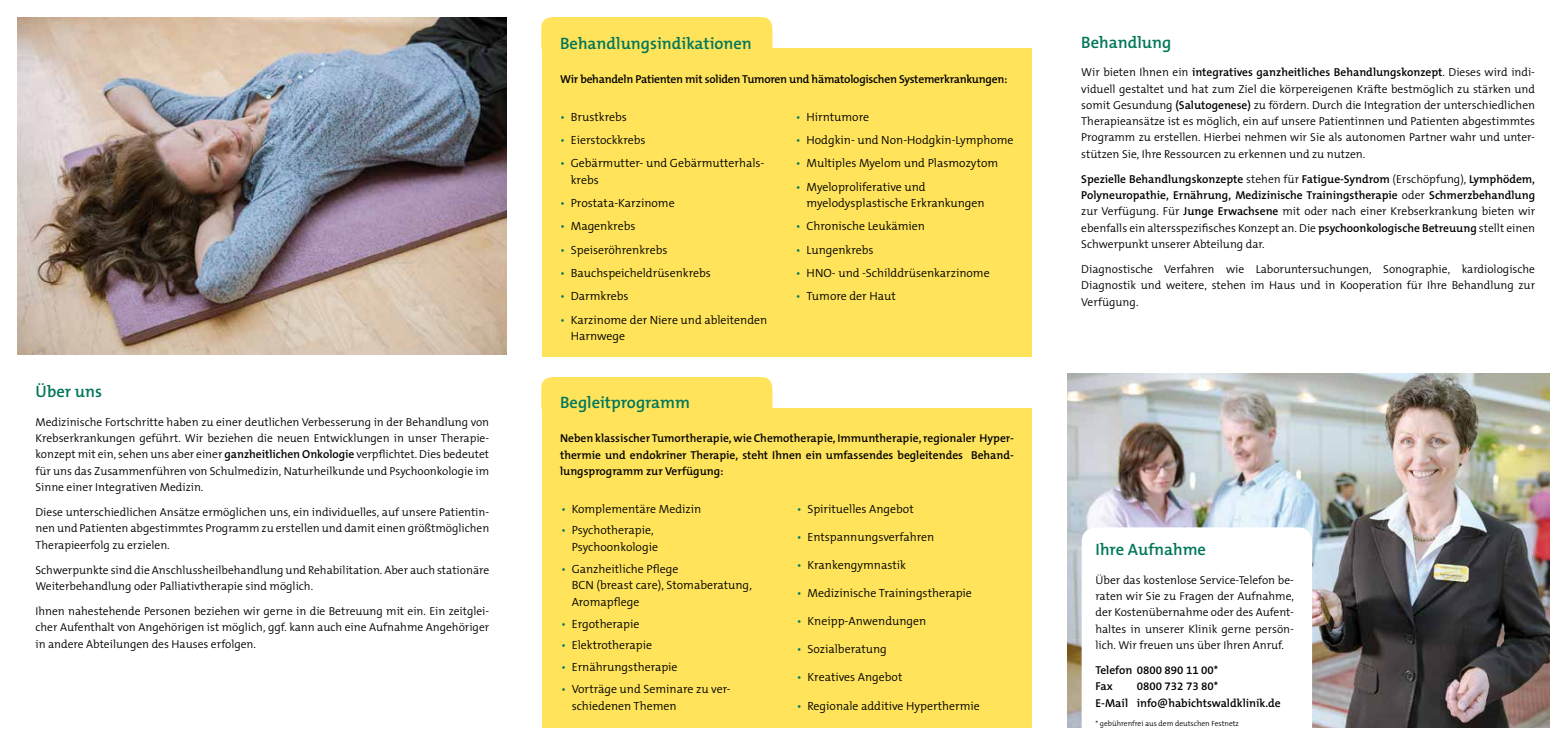
<style>
.page{position:relative;width:1567px;height:745px;background:#fff}
.page>*{position:absolute;margin:0;border:0;box-sizing:border-box;transform-origin:0 0}
.t1{font:600 16.5px "The Mix B W6";color:#00765a}
.t2{font:300 11.88px/16.5px "The Mix B W4";color:#000}
.t3{font:300 11.5px/16.2px "The Mix B W4";color:#000;text-align:justify}
.t4{font:600 11.5px/16.2px "The Mix B W6";color:#000}
.t5{font:600 11.5px "The Mix B W6";letter-spacing:-.02em;color:#000}
.t6{font:300 7.5px "The Mix B W4";color:#000}
.s1{font-family:"The Mix B W6";font-weight:600}
.s2{color:#00765a}
.s3{font-family:"The Mix B W4";font-weight:300}
</style>
<div class="page">
<div style="left:542px;top:49px;width:489px;height:308px;background:#ffe45b"></div>
<img style="left:541px;top:18px;width:491px;height:31px">
<div style="left:542px;top:408px;width:489px;height:319px;background:#ffe45b"></div>
<div style="left:541px;top:377px;width:232px;height:31px;background:#ffe45b"></div>
<img style="left:1067px;top:373px;width:481px;height:353px">
<img style="left:18px;top:18px;width:489px;height:336px">
<svg style="left:1081px;top:527px;width:230px;height:201px"></svg>
<h1 class="t1" style="left:35px;top:380px;width:68px">Über uns</h1>
<p class="t3" style="left:35px;top:413px;width:455px">Medizinische Fortschritte haben zu einer deutlichen Verbesserung in der Behandlung von Krebserkrankungen geführt. Wir beziehen die neuen Entwicklungen in unser Therapie&shy;konzept mit ein, sehen uns aber einer <span class="s1">ganzheitlichen Onkologie</span> verpflichtet. Dies bedeutet für uns das Zusammenführen von Schulmedizin, Naturheilkunde und Psychoonkologie im Sinne einer Integrativen Medizin.</p>
<p class="t3" style="left:35px;top:503px;width:455px">Diese unterschiedlichen Ansätze ermöglichen uns, ein individuelles, auf unsere Patientin&shy;nen und Patienten abgestimmtes Programm zu erstellen und damit einen größtmöglichen Therapieerfolg zu erzielen.</p>
<p class="t3" style="left:35px;top:561px;width:455px">Schwerpunkte sind die Anschlussheilbehandlung und Rehabilitation. Aber auch stationäre<br>Weiterbehandlung oder Palliativtherapie sind möglich.</p>
<p class="t3" style="left:35px;top:602px;width:455px">Ihnen nahestehende Personen beziehen wir gerne in die Betreuung mit ein. Ein zeitglei&shy;cher Aufenthalt von Angehörigen ist möglich, ggf. kann auch eine Aufnahme Angehöriger in andere Abteilungen des Hauses erfolgen.</p>
<h1 class="t1" style="left:560px;top:32px;width:193px">Behandlungsindikationen</h1>
<p class="t5" style="left:560px;top:71px;width:449px">Wir behandeln Patienten mit soliden Tumoren und hämatologischen Systemerkrankungen:</p>
<p class="t2" style="left:560px;top:108px;width:68px"><span class="s2">•</span> Brustkrebs</p>
<p class="t2" style="left:560px;top:132px;width:87px"><span class="s2">•</span> Eierstockkrebs</p>
<p class="t2" style="left:570px;top:155px;width:195px;text-indent:-11px"><span class="s2">•</span> Gebärmutter- und Gebärmutterhals&shy;krebs</p>
<p class="t2" style="left:560px;top:194px;width:116px"><span class="s2">•</span> Prostata-Karzinome</p>
<p class="t2" style="left:560px;top:218px;width:77px"><span class="s2">•</span> Magenkrebs</p>
<p class="t2" style="left:560px;top:241px;width:109px"><span class="s2">•</span> Speiseröhrenkrebs</p>
<p class="t2" style="left:560px;top:264px;width:152px"><span class="s2">•</span> Bauchspeicheldrüsenkrebs</p>
<p class="t2" style="left:560px;top:288px;width:70px"><span class="s2">•</span> Darmkrebs</p>
<p class="t2" style="left:570px;top:311px;width:198px;text-indent:-11px"><span class="s2">•</span> Karzinome der Niere und ableitenden<br>Harnwege</p>
<p class="t2" style="left:795px;top:108px;width:75px"><span class="s2">•</span> Hirntumore</p>
<p class="t2" style="left:795px;top:132px;width:219px"><span class="s2">•</span> Hodgkin- und Non-Hodgkin-Lymphome</p>
<p class="t2" style="left:795px;top:155px;width:204px"><span class="s2">•</span> Multiples Myelom und Plasmozytom</p>
<p class="t2" style="left:806px;top:178px;width:180px;text-indent:-11px"><span class="s2">•</span> Myeloproliferative und myelodysplastische Erkrankungen</p>
<p class="t2" style="left:795px;top:218px;width:131px"><span class="s2">•</span> Chronische Leukämien</p>
<p class="t2" style="left:795px;top:241px;width:79px"><span class="s2">•</span> Lungenkrebs</p>
<p class="t2" style="left:795px;top:264px;width:195px"><span class="s2">•</span> HNO- und -Schilddrüsenkarzinome</p>
<p class="t2" style="left:795px;top:288px;width:101px"><span class="s2">•</span> Tumore der Haut</p>
<h1 class="t1" style="left:560px;top:392px;width:131px">Begleitprogramm</h1>
<p class="t4" style="left:560px;top:430px;width:455px;text-align:justify">Neben klassischer Tumortherapie, wie Chemotherapie, Immuntherapie, regionaler Hyper&shy;thermie und endokriner Therapie, steht Ihnen ein umfassendes begleitendes Behand&shy;lungsprogramm zur Verfügung:</p>
<p class="t2" style="left:561px;top:500px;width:142px"><span class="s2">•</span> Komplementäre Medizin</p>
<p class="t2" style="left:571px;top:522px;width:88px;text-indent:-11px"><span class="s2">•</span> Psychotherapie,<br>Psychoonkologie</p>
<p class="t2" style="left:571px;top:560px;width:182px;text-indent:-11px"><span class="s2">•</span> Ganzheitliche Pflege<br>BCN (breast care), Stomaberatung,<br>Aromapflege</p>
<p class="t2" style="left:561px;top:615px;width:80px"><span class="s2">•</span> Ergotherapie</p>
<p class="t2" style="left:561px;top:636px;width:93px"><span class="s2">•</span> Elektrotherapie</p>
<p class="t2" style="left:561px;top:658px;width:118px"><span class="s2">•</span> Ernährungstherapie</p>
<p class="t2" style="left:571px;top:680px;width:160px;text-indent:-11px"><span class="s2">•</span> Vorträge und Seminare zu ver&shy;schiedenen Themen</p>
<p class="t2" style="left:796px;top:500px;width:118px"><span class="s2">•</span> Spirituelles Angebot</p>
<p class="t2" style="left:796px;top:528px;width:139px"><span class="s2">•</span> Entspannungsverfahren</p>
<p class="t2" style="left:796px;top:556px;width:111px"><span class="s2">•</span> Krankengymnastik</p>
<p class="t2" style="left:796px;top:584px;width:177px"><span class="s2">•</span> Medizinische Trainingstherapie</p>
<p class="t2" style="left:796px;top:612px;width:131px"><span class="s2">•</span> Kneipp-Anwendungen</p>
<p class="t2" style="left:796px;top:640px;width:91px"><span class="s2">•</span> Sozialberatung</p>
<p class="t2" style="left:796px;top:668px;width:107px"><span class="s2">•</span> Kreatives Angebot</p>
<p class="t2" style="left:796px;top:697px;width:185px"><span class="s2">•</span> Regionale additive Hyperthermie</p>
<h1 class="t1" style="left:1081px;top:31px;width:91px">Behandlung</h1>
<p class="t4" style="left:1081px;top:64px;width:455px"><span class="s3">Wir bieten Ihnen ein</span> integratives ganzheitliches Behandlungskonzept<span class="s3">. Dieses wird indi-</span></p>
<p class="t3" style="left:1081px;top:81px;width:455px">viduell gestaltet und hat zum Ziel die körpereigenen Kräfte bestmöglich zu stärken und somit Gesundung <span class="s1">(Salutogenese)</span> zu fördern. Durch die Integration der unterschiedlichen Therapieansätze ist es möglich, ein auf unsere Patientinnen und Patienten abgestimmtes Programm zu erstellen. Hierbei nehmen wir Sie als autonomen Partner wahr und unter&shy;stützen Sie, Ihre Ressourcen zu erkennen und zu nutzen.</p>
<p class="t4" style="left:1081px;top:171px;width:455px">Spezielle Behandlungskonzepte <span class="s3">stehen für</span> Fatigue-Syndrom <span class="s3">(Erschöpfung),</span> Lymphödem,<br>Polyneuropathie, Ernährung, Medizinische Trainingstherapie <span class="s3">oder</span> Schmerzbehandlung</p>
<p class="t3" style="left:1081px;top:203px;width:455px">zur Verfügung. Für <span class="s1">Junge Erwachsene</span> mit oder nach einer Krebserkrankung bieten wir ebenfalls ein altersspezifisches Konzept an. Die <span class="s1">psychoonkologische Betreuung</span> stellt einen Schwerpunkt unserer Abteilung dar.</p>
<p class="t3" style="left:1081px;top:261px;width:455px">Diagnostische Verfahren wie Laboruntersuchungen, Sonographie, kardiologische Diagnostik und weitere, stehen im Haus und in Kooperation für Ihre Behandlung zur Verfügung.</p>
<h1 class="t1" style="left:1095px;top:538px;width:112px">Ihre Aufnahme</h1>
<p class="t3" style="left:1095px;top:571px;width:200px">Über das kostenlose Service-Telefon be&shy;raten wir Sie zu Fragen der Aufnahme, der Kostenübernahme oder des Aufent&shy;haltes in unserer Klinik gerne persön&shy;lich. Wir freuen uns über Ihren Anruf.</p>
<p class="t4" style="left:1095px;top:661px;width:124px">Telefon 0800 890 11 00*<br>Fax</p>
<p class="t4" style="left:1095px;top:678px;width:187px;text-indent:41px">0800 732 73 80*<br>E-Mail info@habichtswaldklinik.de</p>
<p class="t6" style="left:1095px;top:718px;width:145px">* gebührenfrei aus dem deutschen Festnetz</p>
</div>
